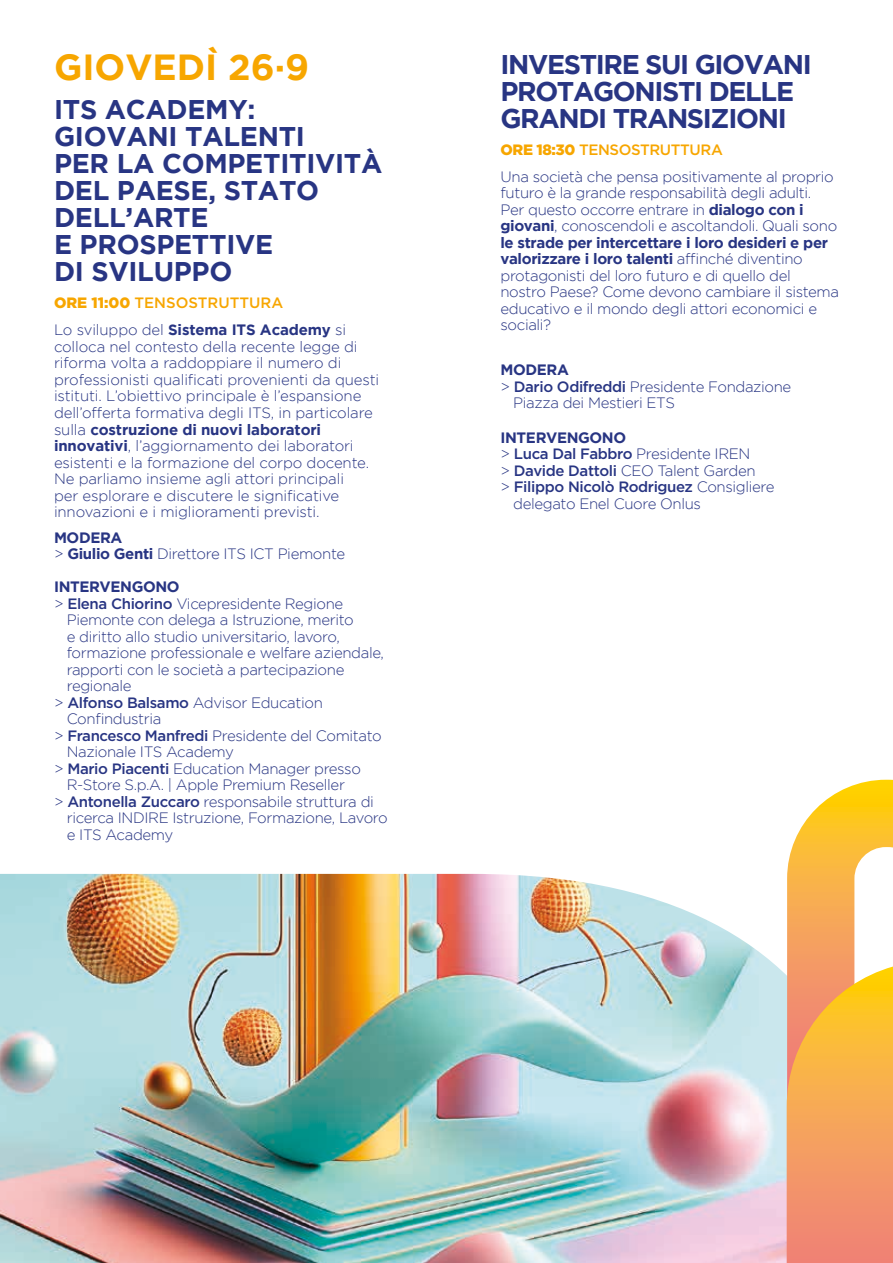
<style>
.page{position:relative;width:893px;height:1263px;background:#fff}
.page>*{position:absolute;margin:0;border:0;box-sizing:border-box;transform-origin:0 0}
.t1{font:700 36.3px "Gotham";color:#f7a600}
.t2{font:700 27px/27px "Gotham";letter-spacing:-.01em;color:#283583}
.t3{font:700 27px/27px "Gotham";letter-spacing:-.05em;color:#283583}
.t4{font:300 15px/16.5px "Gotham";letter-spacing:-.025em;color:#283583}
.t5{font:700 15px/27px "Gotham";letter-spacing:-.025em;color:#283583}
.t6{font:500 15px "Gotham";letter-spacing:-.025em;color:#283583}
.s1{font-weight:900;color:#f7a600}
.s2{font-weight:500;color:#f7a600}
.s3{font-weight:300}
.s4{font-weight:700}
.s5{font-weight:500}
</style>
<div class="page">
<img style="left:0;top:874px;width:787px;height:389px">
<svg style="left:787px;top:780px;width:106px;height:186px"></svg>
<svg style="left:787px;top:966px;width:106px;height:297px;background:#f5a259"></svg>
<h1 class="t1" style="left:54px;top:47px;width:257px">GIOVEDÌ 26·9</h1>
<h2 class="t2" style="left:54px;top:96px;width:330px">ITS ACADEMY:<br>GIOVANI TALENTI<br>PER LA COMPETITIVITÀ<br>DEL PAESE, STATO<br>DELL’ARTE<br>E PROSPETTIVE<br>DI SVILUPPO</h2>
<p class="t5" style="left:54px;top:289px;width:294px"><span class="s1">ORE 11:00</span> <span class="s2">TENSOSTRUTTURA<br></span><span class="s3">Lo sviluppo del</span> Sistema ITS Academy <span class="s3">si</span></p>
<p class="t4" style="left:54px;top:338px;width:327px">colloca nel contesto della recente legge di riforma volta a raddoppiare il numero di professionisti qualificati provenienti da questi istituti. L’obiettivo principale è l’espansione dell’offerta formativa degli ITS, in particolare sulla <span class="s4">costruzione di nuovi laboratori innovativi</span>, l’aggiornamento dei laboratori esistenti e la formazione del corpo docente.<br>Ne parliamo insieme agli attori principali<br>per esplorare e discutere le significative innovazioni e i miglioramenti previsti.</p>
<p class="t4" style="left:54px;top:529px;width:293px"><span class="s4">MODERA<br></span>&gt; <span class="s4">Giulio Genti</span> Direttore ITS ICT Piemonte</p>
<p class="t5" style="left:54px;top:573px;width:127px">INTERVENGONO</p>
<p class="t4" style="left:54px;top:595px;width:291px">&gt; <span class="s5">Elena Chiorino</span> Vicepresidente Regione</p>
<p class="t4" style="left:67px;top:611px;width:289px">Piemonte con delega a Istruzione, merito</p>
<p class="t4" style="left:67px;top:628px;width:275px">e diritto allo studio universitario, lavoro,</p>
<p class="t4" style="left:67px;top:644px;width:319px">formazione professionale e welfare aziendale,</p>
<p class="t4" style="left:67px;top:661px;width:279px">rapporti con le società a partecipazione</p>
<p class="t4" style="left:67px;top:677px;width:66px">regionale</p>
<p class="t4" style="left:54px;top:694px;width:270px">&gt; <span class="s5">Alfonso Balsamo</span> Advisor Education</p>
<p class="t4" style="left:67px;top:710px;width:96px">Confindustria</p>
<p class="t4" style="left:54px;top:727px;width:329px">&gt; <span class="s5">Francesco Manfredi</span> Presidente del Comitato</p>
<p class="t4" style="left:67px;top:743px;width:169px">Nazionale ITS Academy</p>
<p class="t4" style="left:54px;top:760px;width:308px">&gt; <span class="s5">Mario Piacenti</span> Education Manager presso</p>
<p class="t4" style="left:67px;top:776px;width:280px">R-Store S.p.A. | Apple Premium Reseller</p>
<p class="t4" style="left:54px;top:793px;width:321px">&gt; <span class="s5">Antonella Zuccaro</span> responsabile struttura di</p>
<p class="t4" style="left:67px;top:809px;width:323px">ricerca INDIRE Istruzione, Formazione, Lavoro</p>
<p class="t4" style="left:67px;top:826px;width:108px">e ITS Academy</p>
<h2 class="t3" style="left:500px;top:50px;width:313px">INVESTIRE SUI GIOVANI<br>PROTAGONISTI DELLE<br>GRANDI TRANSIZIONI</h2>
<p class="t4" style="left:500px;top:136px;width:335px;line-height:27px"><span class="s1">ORE 18:30</span> <span class="s2">TENSOSTRUTTURA<br></span>Una società che pensa positivamente al proprio</p>
<p class="t4" style="left:500px;top:184px;width:340px">futuro è la grande responsabilità degli adulti.<br>Per questo occorre entrare in <span class="s4">dialogo con i giovani</span>, conoscendoli e ascoltandoli. Quali sono <span class="s4">le strade per intercettare i loro desideri e per valorizzare i loro talenti</span> affinché diventino protagonisti del loro futuro e di quello del nostro Paese? Come devono cambiare il sistema educativo e il mondo degli attori economici e sociali?</p>
<p class="t5" style="left:500px;top:356px;width:70px">MODERA</p>
<p class="t4" style="left:500px;top:378px;width:292px">&gt; <span class="s5">Dario Odifreddi</span> Presidente Fondazione</p>
<p class="t4" style="left:513px;top:394px;width:163px">Piazza dei Mestieri ETS</p>
<p class="t5" style="left:500px;top:424px;width:127px">INTERVENGONO</p>
<p class="t4" style="left:500px;top:445px;width:251px">&gt; <span class="s5">Luca Dal Fabbro</span> Presidente IREN</p>
<p class="t4" style="left:500px;top:462px;width:257px">&gt; <span class="s5">Davide Dattoli</span> CEO Talent Garden</p>
<p class="t6" style="left:500px;top:477px;width:275px"><span class="s3">&gt;</span> Filippo Nicolò Rodriguez <span class="s3">Consigliere</span></p>
<p class="t4" style="left:513px;top:495px;width:189px">delegato Enel Cuore Onlus</p>
</div>
